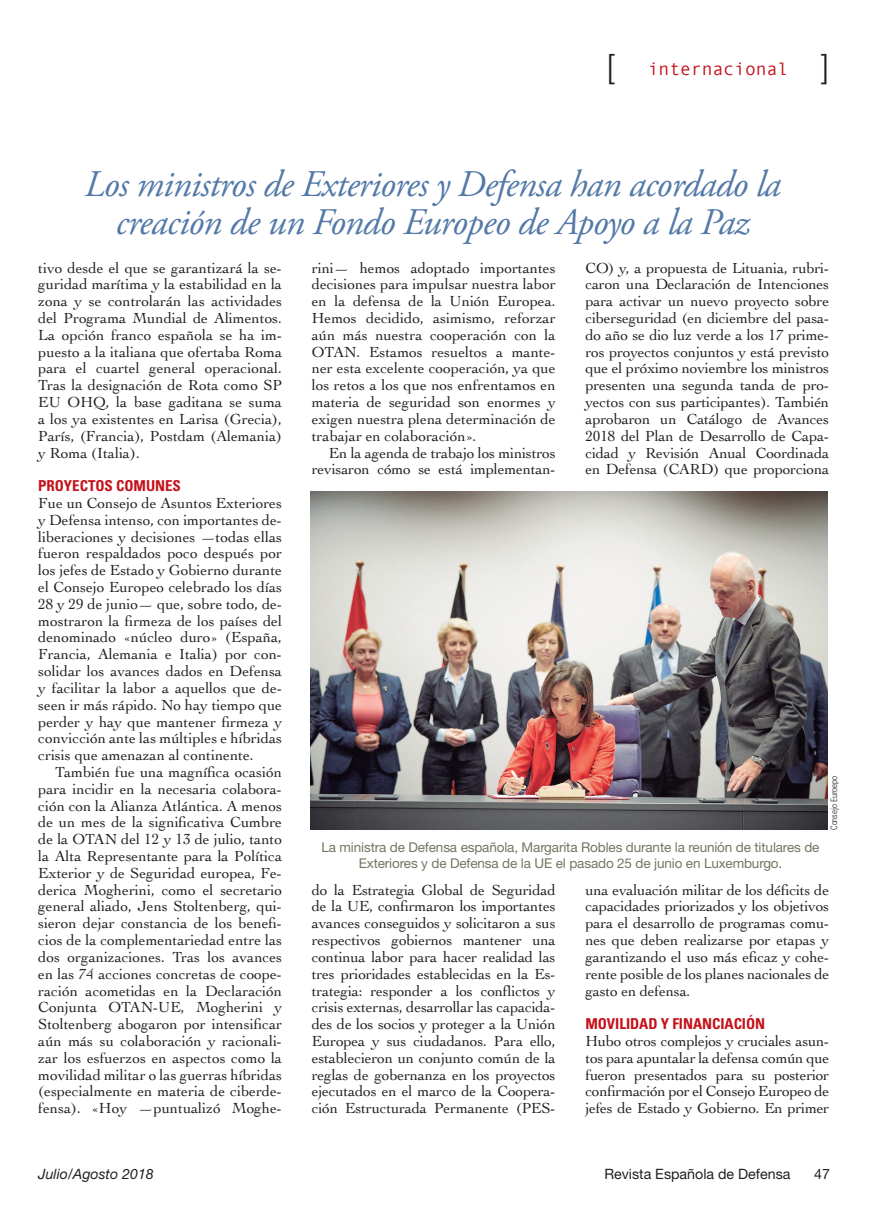
<style>
.page{position:relative;width:893px;height:1217px;background:#fff}
.page>*{position:absolute;margin:0;border:0;box-sizing:border-box;transform-origin:0 0}
.t1{font:italic 37.5px/37.5px "Adobe Garamond Pro";letter-spacing:-.02em;color:#5379a8;text-align:center}
.t2{font:300 33px "Helvetica Neue";color:#231f20}
.t3{font:18px "Monotypecom";color:#c4121a}
.t4{font:15.3px/16.8px "Cochin";letter-spacing:-.01em;color:#231f20;text-align:justify}
.t5{font:700 condensed 15px "Univers";letter-spacing:-.005em;color:#c4121a}
.t6{font:14.25px "Helvetica Neue";color:#231f20}
.t7{font:italic 14.25px "Helvetica Neue";color:#231f20}
.t8{font:13.5px/15.8px "Helvetica Neue";letter-spacing:-.01em;color:#767561;text-align:center}
.t9{font:300 condensed 9px "Univers";letter-spacing:-.005em;color:#231f20}
.s1{font-family:"Helvetica Neue";font-weight:300;font-size:33px;color:#231f20}
</style>
<div class="page">
<img style="left:310px;top:492px;width:518px;height:337px">
<h2 class="t2" style="left:607px;top:46px;width:9px">[</h2>
<p class="t3" style="left:648px;top:59px;width:183px">internacional <span class="s1">]</span></p>
<h1 class="t1" style="left:85px;top:167px;width:698px">Los ministros de Exteriores y Defensa han acordado la creación de un Fondo Europeo de Apoyo a la Paz</h1>
<p class="t4" style="left:38px;top:258px;width:245px">tivo desde el que se garantizará la se&shy;guridad marítima y la estabilidad en la zona y se controlarán las actividades del Programa Mundial de Alimentos.<br>La opción franco española se ha im&shy;puesto a la italiana que ofertaba Roma para el cuartel general operacional.<br>Tras la designación de Rota como SP EU OHQ, la base gaditana se suma a los ya existentes en Larisa (Grecia), París, (Francia), Postdam (Alemania) y Roma (Italia).</p>
<p class="t5" style="left:38px;top:476px;width:144px">PROYECTOS COMUNES</p>
<p class="t4" style="left:38px;top:494px;width:245px">Fue un Consejo de Asuntos Exteriores y Defensa intenso, con importantes de&shy;liberaciones y decisiones —todas ellas fueron respaldados poco después por los jefes de Estado y Gobierno durante el Consejo Europeo celebrado los días 28 y 29 de junio— que, sobre todo, de&shy;mostraron la firmeza de los países del denominado «núcleo duro» (España, Francia, Alemania e Italia) por con&shy;solidar los avances dados en Defensa y facilitar la labor a aquellos que de&shy;seen ir más rápido. No hay tiempo que perder y hay que mantener firmeza y convicción ante las múltiples e híbridas crisis que amenazan al continente.</p>
<p class="t4" style="left:38px;top:762px;width:245px;text-indent:17px">También fue una magnífica ocasión para incidir en la necesaria colabora&shy;ción con la Alianza Atlántica. A menos de un mes de la significativa Cumbre de la OTAN del 12 y 13 de julio, tanto la Alta Representante para la Política Exterior y de Seguridad europea, Fe&shy;derica Mogherini, como el secretario general aliado, Jens Stoltenberg, qui&shy;sieron dejar constancia de los benefi&shy;cios de la complementariedad entre las dos organizaciones. Tras los avances en las 74 acciones concretas de coope&shy;ración acometidas en la Declaración Conjunta OTAN-UE, Mogherini y Stoltenberg abogaron por intensificar aún más su colaboración y racionali&shy;zar los esfuerzos en aspectos como la movilidad militar o las guerras híbridas (especialmente en materia de ciberde&shy;fensa). «Hoy —puntualizó Moghe-</p>
<p class="t4" style="left:312px;top:258px;width:245px">rini— hemos adoptado importantes decisiones para impulsar nuestra labor en la defensa de la Unión Europea.<br>Hemos decidido, asimismo, reforzar aún más nuestra cooperación con la OTAN. Estamos resueltos a mante&shy;ner esta excelente cooperación, ya que los retos a los que nos enfrentamos en materia de seguridad son enormes y exigen nuestra plena determinación de trabajar en colaboración».</p>
<p class="t4" style="left:312px;top:443px;width:245px;text-align:right">En la agenda de trabajo los ministros revisaron cómo se está implementan-</p>
<p class="t4" style="left:585px;top:258px;width:245px">CO) y, a propuesta de Lituania, rubri&shy;caron una Declaración de Intenciones para activar un nuevo proyecto sobre ciberseguridad (en diciembre del pasa&shy;do año se dio luz verde a los 17 prime&shy;ros proyectos conjuntos y está previsto que el próximo noviembre los ministros presenten una segunda tanda de pro&shy;yectos con sus participantes). También aprobaron un Catálogo de Avances 2018 del Plan de Desarrollo de Capa&shy;cidad y Revisión Anual Coordinada en Defensa (CARD) que proporciona</p>
<p class="t9" style="left:828px;top:829px;width:55px;rotate:-90deg">Consejo Euroepo</p>
<p class="t8" style="left:321px;top:839px;width:500px">La ministra de Defensa española, Margarita Robles durante la reunión de titulares de<br>Exteriores y de Defensa de la UE el pasado 25 de junio en Luxemburgo.</p>
<p class="t4" style="left:312px;top:880px;width:245px">do la Estrategia Global de Seguridad de la UE, confirmaron los importantes avances conseguidos y solicitaron a sus respectivos gobiernos mantener una continua labor para hacer realidad las tres prioridades establecidas en la Es&shy;trategia: responder a los conflictos y crisis externas, desarrollar las capacida&shy;des de los socios y proteger a la Unión Europea y sus ciudadanos. Para ello, establecieron un conjunto común de la reglas de gobernanza en los proyectos ejecutados en el marco de la Coopera&shy;ción Estructurada Permanente (PES-</p>
<p class="t4" style="left:585px;top:880px;width:245px">una evaluación militar de los déficits de capacidades priorizados y los objetivos para el desarrollo de programas comu&shy;nes que deben realizarse por etapas y garantizando el uso más eficaz y cohe&shy;rente posible de los planes nacionales de gasto en defensa.</p>
<p class="t5" style="left:585px;top:1014px;width:181px">MOVILIDAD Y FINANCIACIÓN</p>
<p class="t4" style="left:585px;top:1031px;width:245px">Hubo otros complejos y cruciales asun&shy;tos para apuntalar la defensa común que fueron presentados para su posterior confirmación por el Consejo Europeo de jefes de Estado y Gobierno. En primer</p>
<p class="t7" style="left:38px;top:1164px;width:117px">Julio/Agosto 2018</p>
<p class="t6" style="left:604px;top:1164px;width:188px">Revista Española de Defensa</p>
<p class="t6" style="left:814px;top:1164px;width:17px">47</p>
</div>
